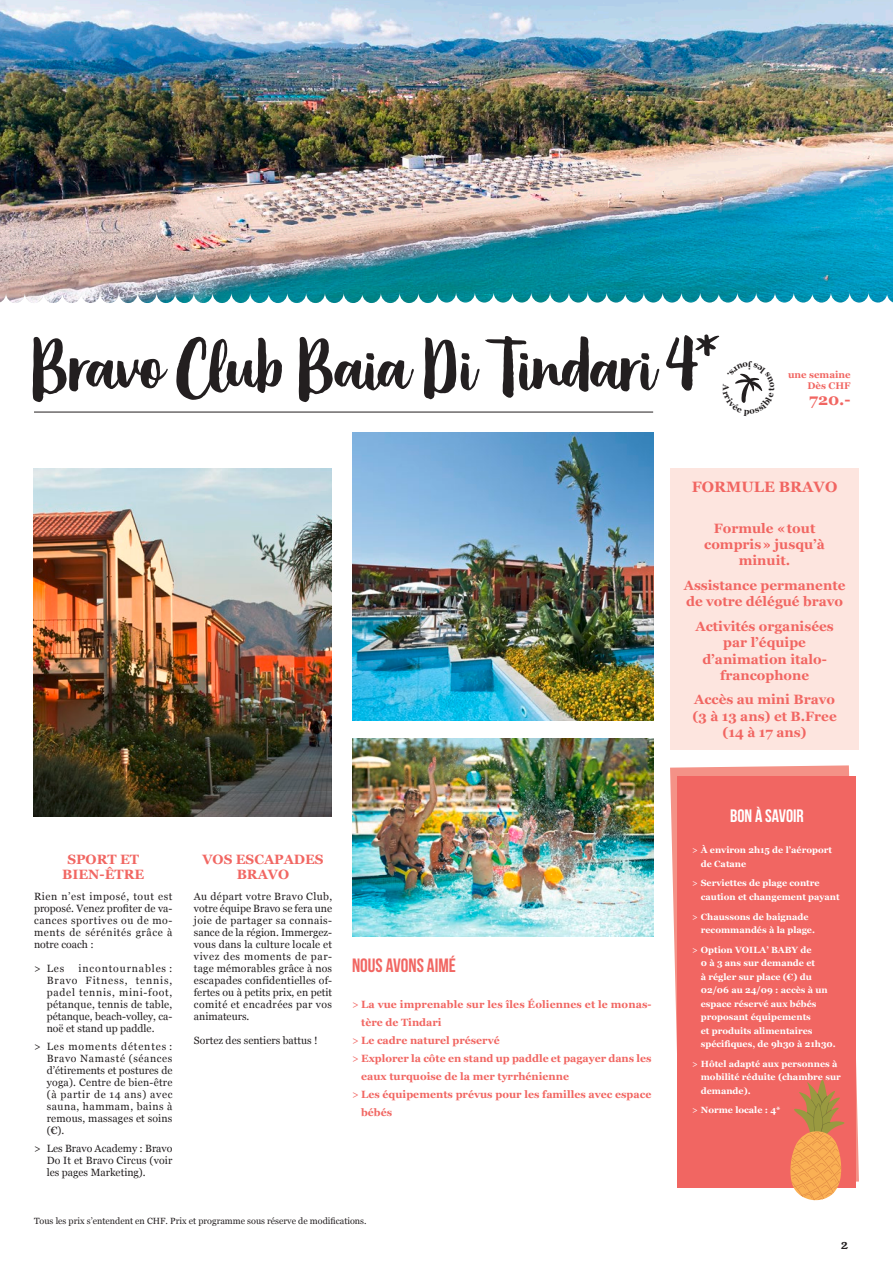
<style>
.page{position:relative;width:893px;height:1263px;background:#fff}
.page>*{position:absolute;margin:0;border:0;box-sizing:border-box;transform-origin:0 0}
.t1{font:76.5px "Organika Script";letter-spacing:-.03em;color:#231f20}
.t2{font:700 19.2px "Bebas Neue";color:#f16662}
.t3{font:700 18px "Bebas Neue";color:#fff}
.t4{font:700 16.05px "Georgia";color:#f16662}
.t5{font:700 15px "Georgia";color:#f16662}
.t6{font:700 13.5px/16.2px "Georgia";color:#f16662;text-align:center}
.t7{font:13.05px "Young Serif";color:#231f20}
.t8{font:10.5px/12px "Georgia";letter-spacing:.015em;color:#231f20;text-align:justify}
.t9{font:700 10.5px "Georgia";color:#f16662}
.t10{font:700 9.6px/11.6px "Georgia";color:#f16662;text-align:right}
.t11{font:700 9px/13.5px "Georgia";color:#fff}
.t12{font:9px "Georgia";color:#231f20}
.s1{font-weight:400}
</style>
<div class="page">
<hr style="left:34px;top:412px;width:619px;height:1px;background:#231f20">
<img style="left:34px;top:468px;width:298px;height:348px">
<img style="left:352px;top:432px;width:301px;height:288px">
<img style="left:352px;top:738px;width:301px;height:198px">
<div style="left:670px;top:468px;width:189px;height:281px;background:#fde5df"></div>
<svg style="left:670px;top:765px;width:189px;height:417px"></svg>
<div style="left:677px;top:777px;width:179px;height:411px;background:#f16662"></div>
<img style="left:465px;top:0;width:428px;height:303px">
<img style="left:0;top:0;width:465px;height:303px">
<svg style="left:790px;top:1079px;width:55px;height:121px"></svg>
<svg style="left:735px;top:373px;width:28px;height:30px"></svg>
<h1 class="t1" style="left:29px;top:320px;width:690px">Bravo Club Baia Di Tindari 4*</h1>
<p class="t10" style="left:788px;top:368px;width:64px">une semaine<br>Dès CHF</p>
<h3 class="t4" style="left:809px;top:388px;width:43px">720.-</h3>
<p class="t6" style="left:62px;top:851px;width:83px;line-height:15px">SPORT ET<br>BIEN-ÊTRE</p>
<p class="t8" style="left:34px;top:890px;width:140px">Rien n’est imposé, tout est proposé. Venez profiter de va&shy;cances sportives ou de mo&shy;ments de sérénités grâce à notre coach :</p>
<p class="t8" style="left:34px;top:962px;width:32px">&gt; Les</p>
<p class="t8" style="left:47px;top:962px;width:127px;text-indent:32px">incontournables :<br>Bravo Fitness, tennis, padel tennis, mini-foot, pétanque, tennis de table, pétanque, beach-volley, ca&shy;noë et stand up paddle.</p>
<p class="t8" style="left:47px;top:1040px;width:127px;text-indent:-13px">&gt; Les moments détentes :<br>Bravo Namasté (séances d’étirements et postures de yoga). Centre de bien-être (à partir de 14 ans) avec sauna, hammam, bains à remous, massages et soins (€).</p>
<p class="t8" style="left:47px;top:1142px;width:127px;text-indent:-13px">&gt; Les Bravo Academy : Bravo Do It et Bravo Circus (voir les pages Marketing).</p>
<p class="t6" style="left:202px;top:851px;width:123px;line-height:15px">VOS ESCAPADES<br>BRAVO</p>
<p class="t8" style="left:194px;top:890px;width:140px">Au départ votre Bravo Club, votre équipe Bravo se fera une joie de partager sa connais&shy;sance de la région. Immergez&shy;vous dans la culture locale et vivez des moments de par&shy;tage mémorables grâce à nos escapades confidentielles of&shy;fertes ou à petits prix, en petit comité et encadrées par vos animateurs.</p>
<p class="t8" style="left:194px;top:1034px;width:125px">Sortez des sentiers battus !</p>
<h2 class="t2" style="left:352px;top:955px;width:105px">NOUS AVONS AIMÉ</h2>
<p class="t9" style="left:352px;top:996px;width:301px"><span class="s1">&gt;</span> La vue imprenable sur les îles Éoliennes et le monas-</p>
<p class="t9" style="left:361px;top:1014px;width:82px">tère de Tindari</p>
<p class="t9" style="left:352px;top:1032px;width:149px"><span class="s1">&gt;</span> Le cadre naturel préservé</p>
<p class="t9" style="left:352px;top:1050px;width:301px"><span class="s1">&gt;</span> Explorer la côte en stand up paddle et pagayer dans les</p>
<p class="t9" style="left:361px;top:1068px;width:209px">eaux turquoise de la mer tyrrhénienne</p>
<p class="t9" style="left:352px;top:1086px;width:301px"><span class="s1">&gt;</span> Les équipements prévus pour les familles avec espace</p>
<p class="t9" style="left:361px;top:1104px;width:32px">bébés</p>
<p class="t12" style="left:34px;top:1214px;width:334px">Tous les prix s’entendent en CHF. Prix et programme sous réserve de modifications.</p>
<h3 class="t5" style="left:692px;top:476px;width:147px">FORMULE BRAVO</h3>
<p class="t6" style="left:704px;top:520px;width:122px">Formule «tout compris» jusqu’à minuit.</p>
<p class="t6" style="left:684px;top:577px;width:163px;text-align:left">Assistance permanente de votre délégué bravo</p>
<p class="t6" style="left:695px;top:618px;width:140px">Activités organisées par l’équipe d’animation italo&shy;francophone</p>
<p class="t6" style="left:692px;top:691px;width:146px">Accès au mini Bravo (3 à 13 ans) et B.Free (14 à 17 ans)</p>
<h3 class="t3" style="left:730px;top:806px;width:75px">BON À SAVOIR</h3>
<p class="t11" style="left:701px;top:843px;width:133px;text-indent:-9px"><span class="s1">&gt;</span> À environ 2h15 de l’aéroport de Catane</p>
<p class="t11" style="left:701px;top:876px;width:140px;text-indent:-9px"><span class="s1">&gt;</span> Serviettes de plage contre caution et changement payant</p>
<p class="t11" style="left:701px;top:909px;width:116px;text-indent:-9px"><span class="s1">&gt;</span> Chaussons de baignade recommandés à la plage.</p>
<p class="t11" style="left:701px;top:942px;width:137px;text-indent:-9px"><span class="s1">&gt;</span> Option VOILA’ BABY de<br>0 à 3 ans sur demande et<br>à régler sur place (€) du<br>02/06 au 24/09 : accès à un espace réservé aux bébés proposant équipements<br>et produits alimentaires spécifiques, de 9h30 à 21h30.</p>
<p class="t11" style="left:701px;top:1056px;width:141px;text-indent:-9px"><span class="s1">&gt;</span> Hôtel adapté aux personnes à mobilité réduite (chambre sur demande).</p>
<p class="t11" style="left:692px;top:1103px;width:90px"><span class="s1">&gt;</span> Norme locale : 4*</p>
<p class="t7" style="left:841px;top:1235px;width:8px">2</p>
</div>
